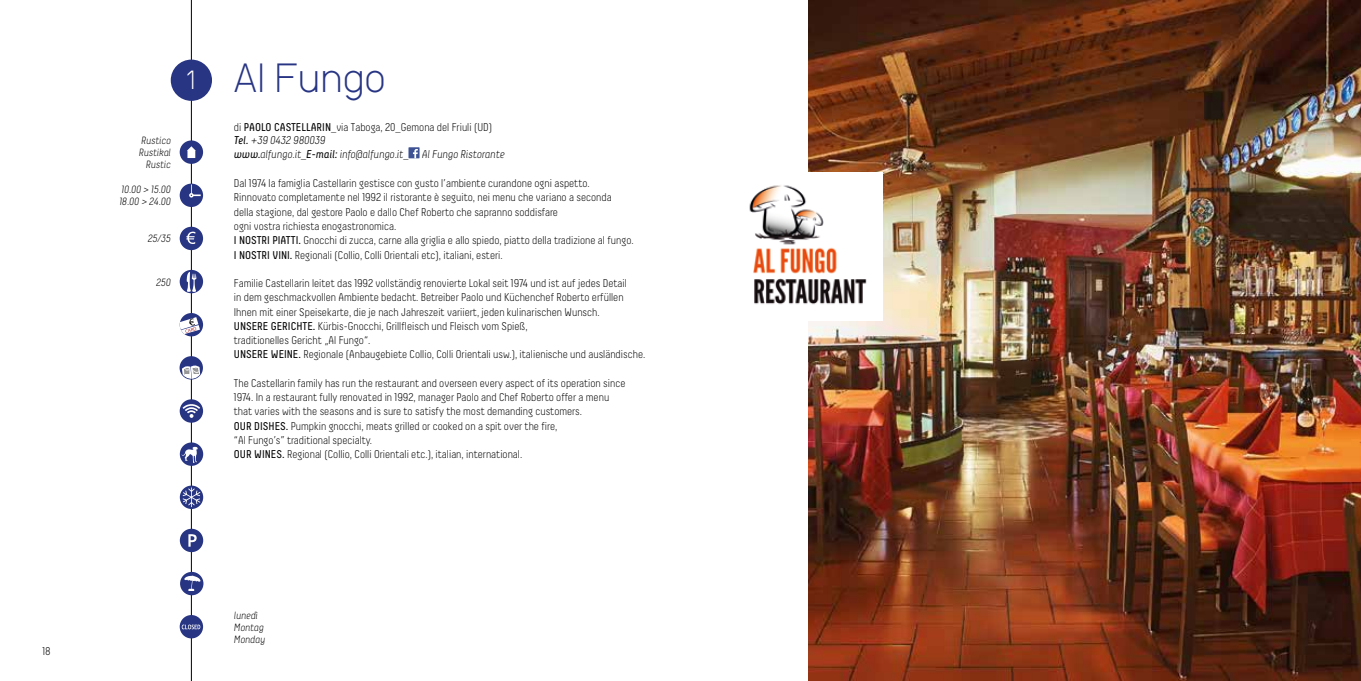
<style>
.page{position:relative;width:1361px;height:681px;background:#fff}
.page>*{position:absolute;margin:0;border:0;box-sizing:border-box;transform-origin:0 0}
.t1{font:300 37.5px "Kune";color:#283583}
.t2{font:300 24px "Kune";color:#fff}
.t3{font:300 11.25px/14.2px "Decima";color:#000}
.t4{font:italic 300 11.25px/13.5px "Decima";color:#000}
.t5{font:italic 300 10.5px/12px "Decima";color:#000}
.s1{font-style:normal}
.s2{font-weight:400;font-style:normal}
.s3{font-weight:400}
</style>
<div class="page">
<hr style="left:191px;top:0;width:1px;height:680px;background:#000">
<div style="left:171px;top:60px;width:41px;height:41px;background:#283583;border-radius:50%"></div>
<div style="left:180px;top:356px;width:23px;height:23px;background:#283583;border-radius:50%"></div>
<svg style="left:182px;top:365px;width:18px;height:14px"></svg>
<div style="left:180px;top:442px;width:23px;height:23px;background:#283583;border-radius:50%"></div>
<svg style="left:181px;top:446px;width:17px;height:17px"></svg>
<div style="left:180px;top:528px;width:23px;height:24px;background:#283583;border-radius:50%"></div>
<svg style="left:188px;top:534px;width:9px;height:12px"></svg>
<svg style="left:180px;top:485px;width:23px;height:23px"></svg>
<svg style="left:183px;top:487px;width:17px;height:20px"></svg>
<div style="left:180px;top:399px;width:23px;height:23px;background:#283583;border-radius:50%"></div>
<svg style="left:183px;top:404px;width:17px;height:13px"></svg>
<div style="left:180px;top:183px;width:23px;height:24px;background:#283583;border-radius:50%"></div>
<svg style="left:189px;top:184px;width:12px;height:13px"></svg>
<div style="left:180px;top:140px;width:23px;height:24px;background:#283583;border-radius:50%"></div>
<svg style="left:187px;top:146px;width:9px;height:12px"></svg>
<div style="left:180px;top:227px;width:23px;height:23px;background:#283583;border-radius:50%"></div>
<svg style="left:186px;top:231px;width:9px;height:13px"></svg>
<div style="left:180px;top:270px;width:23px;height:23px;background:#283583;border-radius:50%"></div>
<svg style="left:187px;top:272px;width:9px;height:20px"></svg>
<div style="left:180px;top:313px;width:23px;height:23px;background:#283583;border-radius:50%"></div>
<svg style="left:180px;top:317px;width:20px;height:17px"></svg>
<svg style="left:180px;top:614px;width:23px;height:24px"></svg>
<svg style="left:182px;top:624px;width:18px;height:5px"></svg>
<div style="left:408px;top:147px;width:11px;height:11px;background:#3f5394"></div>
<svg style="left:413px;top:149px;width:5px;height:9px"></svg>
<svg style="left:180px;top:571px;width:23px;height:24px"></svg>
<svg style="left:184px;top:574px;width:17px;height:16px"></svg>
<img style="left:808px;top:0;width:553px;height:680px">
<div style="left:733px;top:172px;width:149px;height:149px;background:#fff"></div>
<img style="left:749px;top:185px;width:118px;height:120px">
<p class="t3" style="left:43px;top:644px;width:10px">18</p>
<h2 class="t2" style="left:185px;top:61px;width:15px">1</h2>
<p class="t5" style="left:139px;top:134px;width:33px;text-align:right">Rustico<br>Rustikal<br>Rustic</p>
<p class="t5" style="left:119px;top:183px;width:53px">10.00 &gt; 15.00<br>18.00 &gt; 24.00</p>
<p class="t5" style="left:148px;top:232px;width:25px">25/35</p>
<p class="t5" style="left:156px;top:276px;width:16px">250</p>
<h1 class="t1" style="left:234px;top:48px;width:153px">Al Fungo</h1>
<p class="t4" style="left:234px;top:120px;width:272px"><span class="s1">di</span> <span class="s2">PAOLO CASTELLARIN</span><span class="s1">_via Taboga, 20_Gemona del Friuli (UD)<br></span><span class="s3">Tel.</span> +39 0432 980039<br><span class="s3">www.</span>alfungo.it_<span class="s3">E-mail:</span> info@alfungo.it_ Al Fungo Ristorante</p>
<p class="t3" style="left:234px;top:176px;width:401px">Dal 1974 la famiglia Castellarin gestisce con gusto l’ambiente curandone ogni aspetto.<br>Rinnovato completamente nel 1992 il ristorante è seguito, nei menu che variano a seconda della stagione, dal gestore Paolo e dallo Chef Roberto che sapranno soddisfare<br>ogni vostra richiesta enogastronomica.<br><span class="s3">I NOSTRI PIATTI.</span> Gnocchi di zucca, carne alla griglia e allo spiedo, piatto della tradizione al fungo.<br><span class="s3">I NOSTRI VINI.</span> Regionali (Collio, Colli Orientali etc), italiani, esteri.</p>
<p class="t3" style="left:234px;top:276px;width:413px">Familie Castellarin leitet das 1992 vollständig renovierte Lokal seit 1974 und ist auf jedes Detail<br>in dem geschmackvollen Ambiente bedacht. Betreiber Paolo und Küchenchef Roberto erfüllen Ihnen mit einer Speisekarte, die je nach Jahreszeit variiert, jeden kulinarischen Wunsch.<br><span class="s3">UNSERE GERICHTE.</span> Kürbis-Gnocchi, Grillfleisch und Fleisch vom Spieß,<br>traditionelles Gericht „Al Fungo“.<br><span class="s3">UNSERE WEINE.</span> Regionale (Anbaugebiete Collio, Colli Orientali usw.), italienische und ausländische.</p>
<p class="t3" style="left:234px;top:375px;width:393px">The Castellarin family has run the restaurant and overseen every aspect of its operation since 1974. In a restaurant fully renovated in 1992, manager Paolo and Chef Roberto offer a menu that varies with the seasons and is sure to satisfy the most demanding customers.<br><span class="s3">OUR DISHES.</span> Pumpkin gnocchi, meats grilled or cooked on a spit over the fire,<br>“Al Fungo’s” traditional specialty.<br><span class="s3">OUR WINES.</span> Regional (Collio, Colli Orientali etc.), italian, international.</p>
<p class="t5" style="left:234px;top:608px;width:32px">lunedì<br>Montag<br>Monday</p>
</div>
